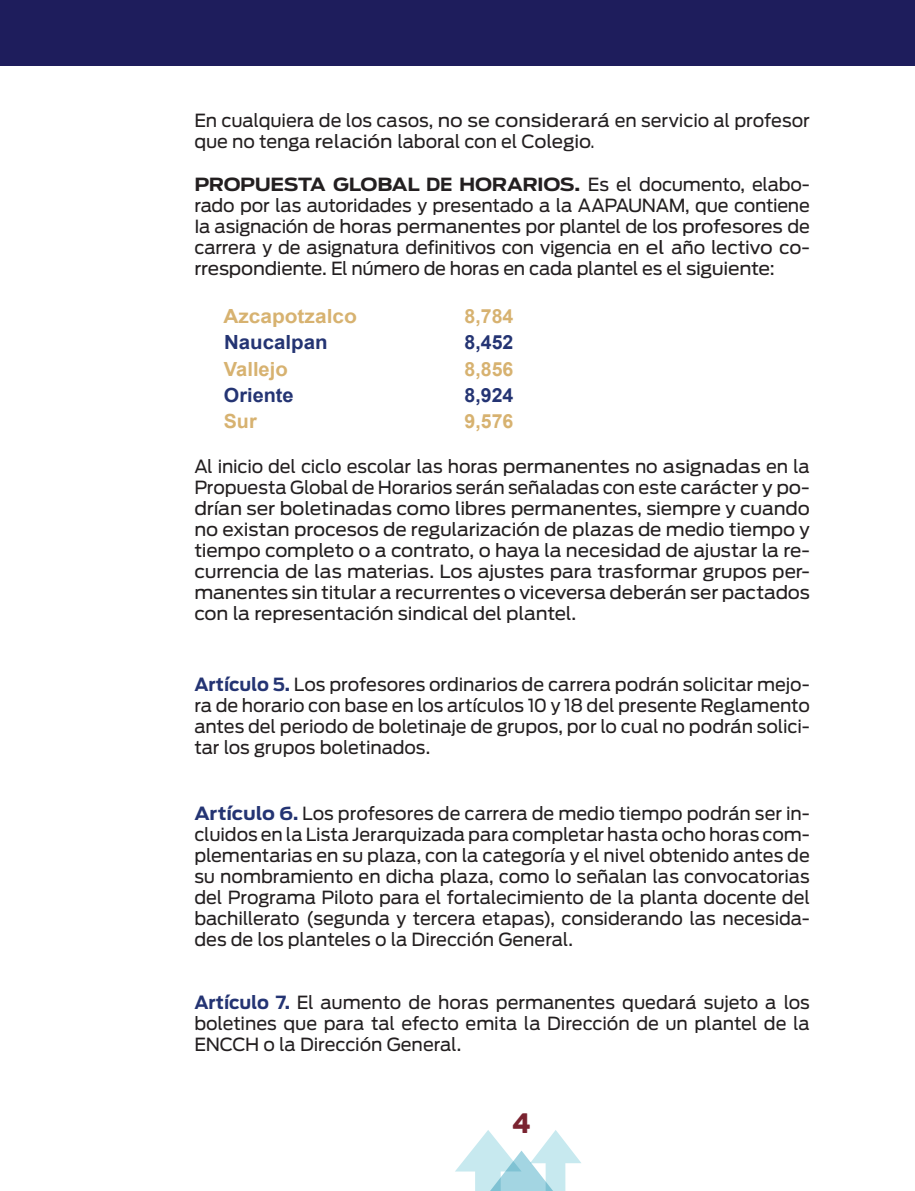
<style>
.page{position:relative;width:915px;height:1191px;background:#fff}
.page>*{position:absolute;margin:0;border:0;box-sizing:border-box;transform-origin:0 0}
.t1{font:700 30px "PF Square Sans Pro";color:#7a2330}
.t2{font:700 19.5px "Arial";color:#d7b270}
.t3{font:700 19.5px "Arial";color:#243473}
.t4{font:700 19.5px "Arial";color:#d7b270;scale:1.07 1}
.t5{font:700 19.5px "Arial";color:#243473;scale:1.05 1}
.t6{font:18px/21px "Antenna";letter-spacing:-.01em;color:#231f20;text-align:justify}
.s1{font-weight:700}
.s2{font-weight:700;color:#243473}
</style>
<div class="page">
<svg style="left:455px;top:1130px;width:126px;height:61px"></svg>
<div style="left:0;top:0;width:914px;height:66px;background:#1e1d5c"></div>
<p class="t6" style="left:194px;top:110px;width:617px">En cualquiera de los casos, no se considerará en servicio al profesor que no tenga relación laboral con el Colegio.</p>
<p class="t6" style="left:194px;top:174px;width:617px"><span class="s1">PROPUESTA GLOBAL DE HORARIOS.</span> Es el documento, elabo&shy;rado por las autoridades y presentado a la AAPAUNAM, que contiene Ia asignación de horas permanentes por plantel de los profesores de carrera y de asignatura definitivos con vigencia en el año lectivo co&shy;rrespondiente. El número de horas en cada plantel es el siguiente:</p>
<p class="t4" style="left:223px;top:303px;width:126px">Azcapotzalco</p>
<p class="t2" style="left:464px;top:303px;width:50px">8,784</p>
<p class="t5" style="left:224px;top:329px;width:100px">Naucalpan</p>
<p class="t3" style="left:464px;top:329px;width:50px">8,452</p>
<p class="t2" style="left:224px;top:356px;width:65px">Vallejo</p>
<p class="t2" style="left:464px;top:356px;width:50px">8,856</p>
<p class="t3" style="left:224px;top:382px;width:71px">Oriente</p>
<p class="t3" style="left:464px;top:382px;width:50px">8,924</p>
<p class="t2" style="left:224px;top:408px;width:34px">Sur</p>
<p class="t2" style="left:464px;top:408px;width:50px">9,576</p>
<p class="t6" style="left:194px;top:456px;width:617px">Al inicio del ciclo escolar las horas permanentes no asignadas en la Propuesta Global de Horarios serán señaladas con este carácter y po&shy;drían ser boletinadas como libres permanentes, siempre y cuando no existan procesos de regularización de plazas de medio tiempo y tiempo completo o a contrato, o haya la necesidad de ajustar la re&shy;currencia de las materias. Los ajustes para trasformar grupos per&shy;manentes sin titular a recurrentes o viceversa deberán ser pactados con la representación sindical del plantel.</p>
<p class="t6" style="left:194px;top:674px;width:617px"><span class="s2">Artículo 5.</span> Los profesores ordinarios de carrera podrán solicitar mejo&shy;ra de horario con base en los artículos 10 y 18 del presente Reglamento antes del periodo de boletinaje de grupos, por lo cual no podrán solici&shy;tar los grupos boletinados.</p>
<p class="t6" style="left:194px;top:803px;width:617px"><span class="s2">Artículo 6.</span> Los profesores de carrera de medio tiempo podrán ser in&shy;cluidos en la Lista Jerarquizada para completar hasta ocho horas com&shy;plementarias en su plaza, con la categoría y el nivel obtenido antes de su nombramiento en dicha plaza, como lo señalan las convocatorias del Programa Piloto para el fortalecimiento de la planta docente del bachillerato (segunda y tercera etapas), considerando las necesida&shy;des de los planteles o la Dirección General.</p>
<p class="t6" style="left:194px;top:992px;width:616px"><span class="s2">Artículo 7.</span> El aumento de horas permanentes quedará sujeto a los boletines que para tal efecto emita la Dirección de un plantel de la ENCCH o la Dirección General.</p>
<h1 class="t1" style="left:512px;top:1104px;width:19px">4</h1>
</div>
